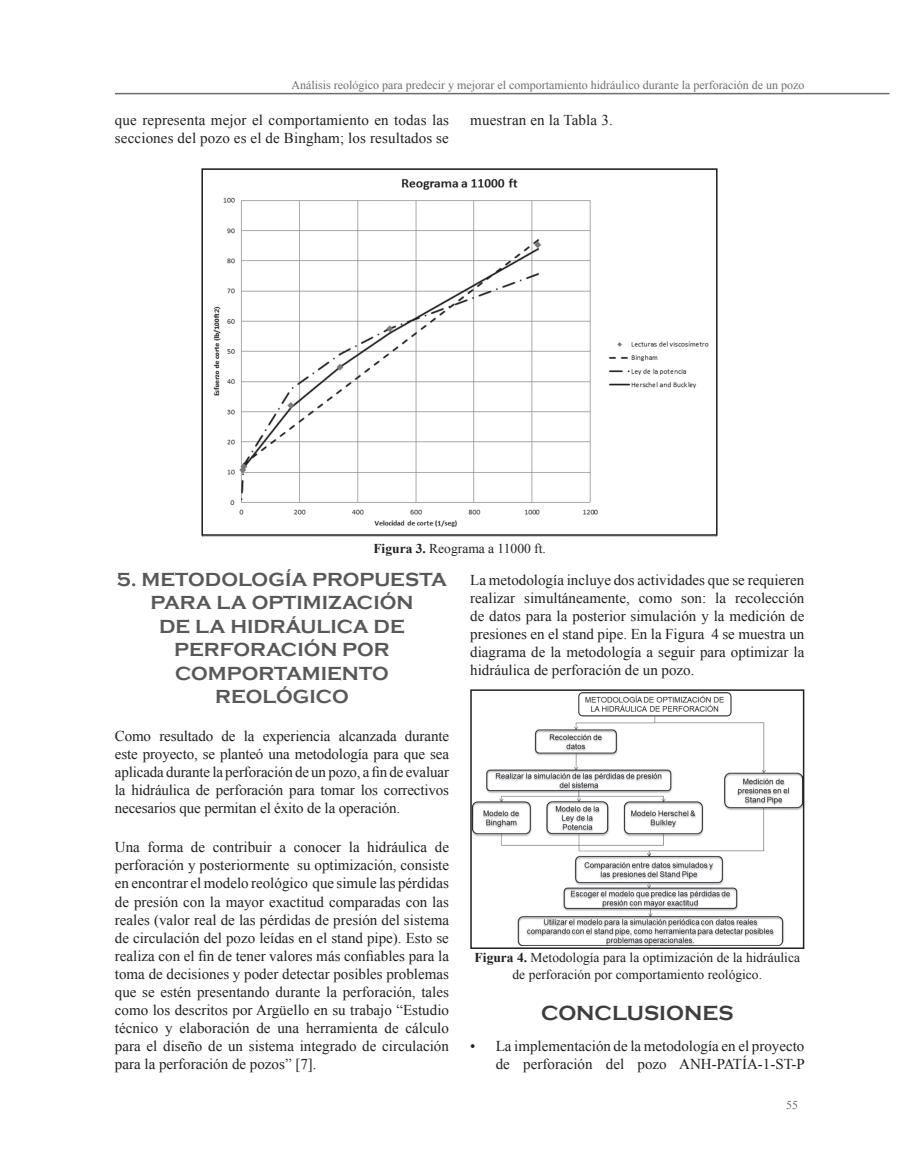
<style>
.page{position:relative;width:898px;height:1166px;background:#fff}
.page>*{position:absolute;margin:0;border:0;box-sizing:border-box;transform-origin:0 0}
.t1{font:700 21px "Copperplate Gothic";color:#3e3e3f}
.t2{font:700 19.5px/23.4px "Copperplate Gothic";color:#57585a;text-align:center}
.t3{font:15px/18px "Times New Roman";color:#231f20;text-align:justify}
.t4{font:13.5px/16.2px "Times New Roman";color:#231f20;text-align:center}
.t5{font:12px "Times New Roman";color:#6c6d70}
.s1{font-weight:700}
</style>
<div class="page">
<hr style="left:115px;top:93px;width:774px;height:1px;background:#6c6d70">
<img style="left:202px;top:178px;width:514px;height:358px">
<img style="left:473px;top:692px;width:328px;height:253px">
<div style="left:201px;top:168px;width:516px;height:367px;border:2px solid #231f20"></div>
<div style="left:470px;top:689px;width:334px;height:259px;border:2px solid #231f20"></div>
<p class="t5" style="left:291px;top:77px;width:514px">Análisis reológico para predecir y mejorar el comportamiento hidráulico durante la perforación de un pozo</p>
<p class="t3" style="left:115px;top:111px;width:335px">que representa mejor el comportamiento en todas las secciones del pozo es el de Bingham; los resultados se</p>
<p class="t3" style="left:470px;top:111px;width:144px">muestran en la Tabla 3.</p>
<p class="t4" style="left:373px;top:539px;width:174px"><span class="s1">Figura 3.</span> Reograma a 11000 ft.</p>
<h2 class="t2" style="left:117px;top:568px;width:332px">5. METODOLOGÍA PROPUESTA<br>PARA LA OPTIMIZACIÓN<br>DE LA HIDRÁULICA DE<br>PERFORACIÓN POR<br>COMPORTAMIENTO<br>REOLÓGICO</h2>
<p class="t3" style="left:115px;top:727px;width:335px">Como resultado de la experiencia alcanzada durante este proyecto, se planteó una metodología para que sea aplicada durante la perforación de un pozo, a fin de evaluar la hidráulica de perforación para tomar los correctivos necesarios que permitan el éxito de la operación.</p>
<p class="t3" style="left:115px;top:838px;width:335px">Una forma de contribuir a conocer la hidráulica de perforación y posteriormente su optimización, consiste en encontrar el modelo reológico que simule las pérdidas de presión con la mayor exactitud comparadas con las reales (valor real de las pérdidas de presión del sistema de circulación del pozo leídas en el stand pipe). Esto se realiza con el fin de tener valores más confiables para la toma de decisiones y poder detectar posibles problemas que se estén presentando durante la perforación, tales como los descritos por Argüello en su trabajo “Estudio técnico y elaboración de una herramienta de cálculo para el diseño de un sistema integrado de circulación para la perforación de pozos” [7].</p>
<p class="t3" style="left:470px;top:570px;width:335px">La metodología incluye dos actividades que se requieren realizar simultáneamente, como son: la recolección de datos para la posterior simulación y la medición de presiones en el stand pipe. En la Figura 4 se muestra un diagrama de la metodología a seguir para optimizar la hidráulica de perforación de un pozo.</p>
<p class="t4" style="left:474px;top:949px;width:327px"><span class="s1">Figura 4.</span> Metodología para la optimización de la hidráulica de perforación por comportamiento reológico.</p>
<h1 class="t1" style="left:541px;top:1001px;width:194px">CONCLUSIONES</h1>
<p class="t3" style="left:470px;top:1036px;width:336px;text-align:right">• La implementación de la metodología en el proyecto de perforación del pozo ANH-PATÍA-1-ST-P</p>
<p class="t5" style="left:785px;top:1096px;width:13px">55</p>
</div>
